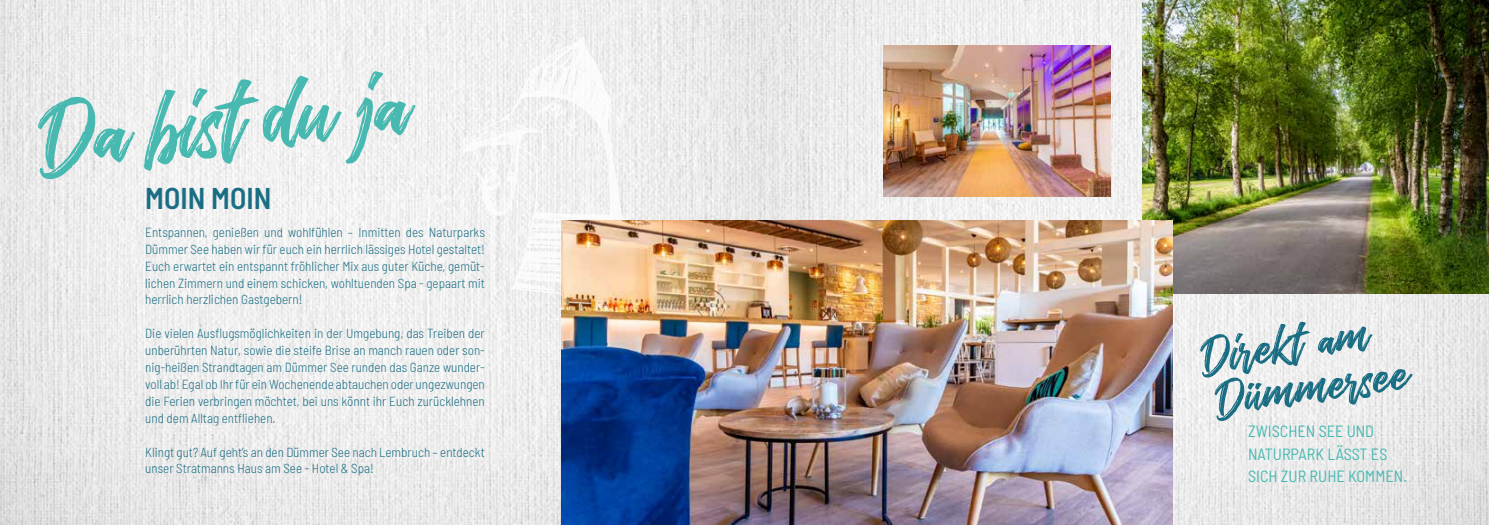
<style>
.page{position:relative;width:1489px;height:525px;background:#fff}
.page>*{position:absolute;margin:0;border:0;box-sizing:border-box;transform-origin:0 0}
.t1{font:103.38px "The Historia Demo";color:#48b9b1}
.t2{font:53.88px/45px "The Historia Demo";color:#1a6e84}
.t3{font:600 semi-condensed 30px "Barlow";color:#1a6e84}
.t4{font:semi-condensed 16.25px/22.5px "Barlow";color:#48b9b1}
.t5{font:300 semi-condensed 13.12px/16.9px "Barlow";color:#1a6e84;text-align:justify}
</style>
<div class="page">
<img style="left:766px;top:0;width:722px;height:524px">
<img style="left:0;top:0;width:766px;height:524px">
<svg style="left:462px;top:37px;width:186px;height:263px;fill:#f2f1f1"></svg>
<svg style="left:466px;top:122px;width:50px;height:21px"></svg>
<svg style="left:490px;top:188px;width:21px;height:17px"></svg>
<svg style="left:619px;top:197px;width:2px;height:7px"></svg>
<svg style="left:531px;top:103px;width:47px;height:33px"></svg>
<img style="left:1142px;top:0;width:346px;height:293px">
<img style="left:562px;top:221px;width:610px;height:303px">
<img style="left:883px;top:45px;width:227px;height:151px">
<svg style="left:1247px;top:382px;width:14px;height:7px"></svg>
<h1 class="t1" style="left:41px;top:92px;width:369px;rotate:-5deg">Da bist du ja</h1>
<h3 class="t3" style="left:145px;top:176px;width:128px">MOIN MOIN</h3>
<p class="t5" style="left:145px;top:222px;width:341px">Entspannen, genießen und wohlfühlen – Inmitten des Naturparks Dümmer See haben wir für euch ein herrlich lässiges Hotel gestaltet!<br>Euch erwartet ein entspannt fröhlicher Mix aus guter Küche, gemüt&shy;lichen Zimmern und einem schicken, wohltuenden Spa - gepaart mit herrlich herzlichen Gastgebern!</p>
<p class="t5" style="left:145px;top:324px;width:341px">Die vielen Ausflugsmöglichkeiten in der Umgebung, das Treiben der unberührten Natur, sowie die steife Brise an manch rauen oder son&shy;nig-heißen Strandtagen am Dümmer See runden das Ganze wunder&shy;voll ab! Egal ob Ihr für ein Wochenende abtauchen oder ungezwungen die Ferien verbringen möchtet, bei uns könnt ihr Euch zurücklehnen und dem Alltag entfliehen.</p>
<p class="t5" style="left:145px;top:442px;width:341px">Klingt gut? Auf geht’s an den Dümmer See nach Lembruch – entdeckt unser Stratmanns Haus am See - Hotel &amp; Spa!</p>
<h2 class="t2" style="left:1201px;top:339px;width:202px;rotate:-8deg">Direkt am<br>Dummersee</h2>
<p class="t4" style="left:1247px;top:418px;width:161px">ZWISCHEN SEE UND<br>NATURPARK LÄSST ES<br>SICH ZUR RUHE KOMMEN.</p>
</div>
